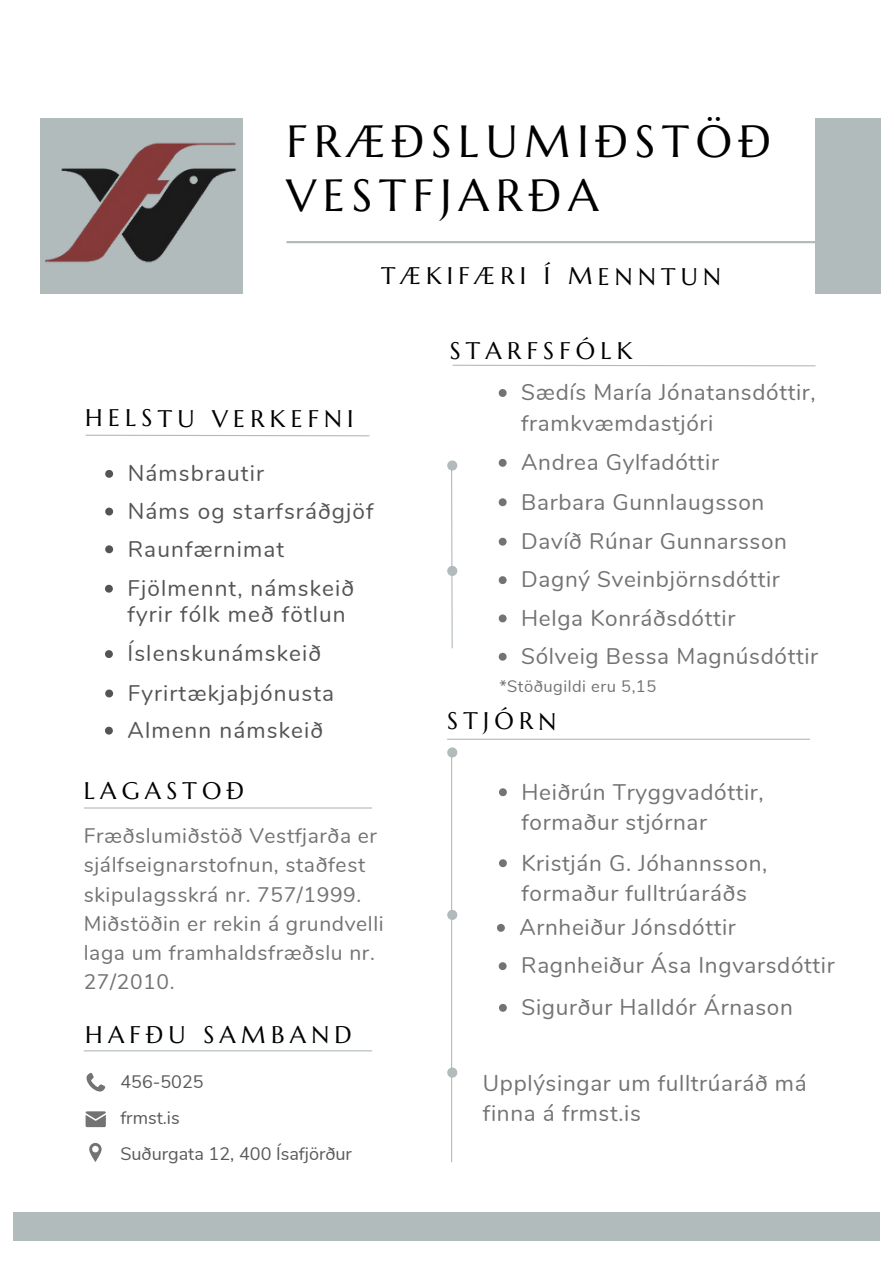
<style>
.page{position:relative;width:894px;height:1264px;background:#fff}
.page>*{position:absolute;margin:0;border:0;box-sizing:border-box;transform-origin:0 0}
.t1{font:45px/54px "Marcellus";letter-spacing:.15em;color:#000}
.t2{font:24px "Marcellus";letter-spacing:.22em;color:#000}
.t3{font:22.5px/30.5px "Nunito";letter-spacing:.03em;color:#737373}
.t4{font:22.5px/38.2px "Nunito";letter-spacing:.05em;color:#545454}
.t5{font:21px/29.2px "Nunito";letter-spacing:.03em;color:#737373}
.t6{font:18px/35.8px "Nunito";color:#595a5a}
.t7{font:16.5px "Nunito";letter-spacing:.03em;color:#737373}
</style>
<div class="page">
<div style="left:14px;top:1212px;width:865px;height:28px;background:#b1bbbb"></div>
<div style="left:40px;top:118px;width:202px;height:176px;background:#b1bbbb"></div>
<div style="left:814px;top:118px;width:66px;height:176px;background:#b1bbbb"></div>
<hr style="left:286px;top:241px;width:542px;height:2px;background:#b1bbbb">
<svg style="left:85px;top:434px;width:285px;height:3px"></svg>
<hr style="left:84px;top:807px;width:288px;height:1px;background:#b1bbbb">
<hr style="left:84px;top:1050px;width:288px;height:1px;background:#b1bbbb">
<svg style="left:86px;top:1073px;width:19px;height:19px"></svg>
<svg style="left:86px;top:1111px;width:20px;height:16px"></svg>
<svg style="left:89px;top:1143px;width:13px;height:18px"></svg>
<hr style="left:447px;top:738px;width:362px;height:1px;background:#b1bbbb">
<hr style="left:451px;top:754px;width:1px;height:407px;background:#b1bbbb">
<svg style="left:450px;top:470px;width:3px;height:179px"></svg>
<div style="left:447px;top:747px;width:10px;height:10px;background:#b1bbbb;border-radius:50%"></div>
<div style="left:447px;top:460px;width:10px;height:10px;background:#b1bbbb;border-radius:50%"></div>
<div style="left:447px;top:566px;width:10px;height:10px;background:#b1bbbb;border-radius:50%"></div>
<div style="left:447px;top:909px;width:10px;height:11px;background:#b1bbbb;border-radius:50%"></div>
<div style="left:447px;top:1067px;width:10px;height:10px;background:#b1bbbb;border-radius:50%"></div>
<svg style="left:452px;top:364px;width:364px;height:3px"></svg>
<img style="left:45px;top:142px;width:192px;height:121px">
<svg style="left:499px;top:788px;width:7px;height:8px"></svg>
<svg style="left:499px;top:859px;width:7px;height:8px"></svg>
<svg style="left:497px;top:924px;width:7px;height:7px"></svg>
<svg style="left:498px;top:962px;width:8px;height:8px"></svg>
<svg style="left:499px;top:1003px;width:7px;height:8px"></svg>
<svg style="left:105px;top:470px;width:8px;height:8px"></svg>
<svg style="left:105px;top:507px;width:8px;height:8px"></svg>
<svg style="left:105px;top:545px;width:8px;height:8px"></svg>
<svg style="left:105px;top:584px;width:8px;height:8px"></svg>
<svg style="left:105px;top:650px;width:8px;height:8px"></svg>
<svg style="left:105px;top:726px;width:8px;height:8px"></svg>
<svg style="left:105px;top:689px;width:8px;height:8px"></svg>
<svg style="left:498px;top:389px;width:8px;height:8px"></svg>
<svg style="left:498px;top:459px;width:8px;height:8px"></svg>
<svg style="left:498px;top:576px;width:8px;height:8px"></svg>
<svg style="left:498px;top:498px;width:8px;height:8px"></svg>
<svg style="left:498px;top:614px;width:8px;height:8px"></svg>
<svg style="left:498px;top:537px;width:8px;height:8px"></svg>
<svg style="left:498px;top:652px;width:8px;height:8px"></svg>
<h1 class="t1" style="left:286px;top:114px;width:486px">FRÆÐSLUMIÐSTÖÐ<br>VESTFJARÐA</h1>
<p class="t2" style="left:381px;top:261px;width:341px">TÆKIFÆRI Í MENNTUN</p>
<p class="t2" style="left:85px;top:403px;width:270px">HELSTU VERKEFNI</p>
<p class="t4" style="left:127px;top:454px;width:247px">Námsbrautir<br>Náms og starfsráðgjöf<br>Raunfærnimat<br>Fjölmennt, námskeið</p>
<p class="t4" style="left:127px;top:595px;width:220px;line-height:39.5px">fyrir fólk með fötlun<br>Íslenskunámskeið</p>
<p class="t4" style="left:128px;top:674px;width:208px">Fyrirtækjaþjónusta</p>
<p class="t4" style="left:127px;top:711px;width:197px">Almenn námskeið</p>
<p class="t2" style="left:84px;top:776px;width:162px">LAGASTOÐ</p>
<p class="t5" style="left:84px;top:821px;width:301px">Fræðslumiðstöð Vestfjarða er sjálfseignarstofnun, staðfest skipulagsskrá nr. 757/1999.<br>Miðstöðin er rekin á grundvelli laga um framhaldsfræðslu nr.<br>27/2010.</p>
<p class="t2" style="left:85px;top:1019px;width:268px">HAFÐU SAMBAND</p>
<p class="t6" style="left:120px;top:1064px;width:233px">456-5025<br>frmst.is<br>Suðurgata 12, 400 Ísafjörður</p>
<p class="t2" style="left:449px;top:335px;width:184px">STARFSFÓLK</p>
<p class="t3" style="left:521px;top:377px;width:296px">Sædís María Jónatansdóttir, framkvæmdastjóri</p>
<p class="t3" style="left:521px;top:447px;width:199px">Andrea Gylfadóttir</p>
<p class="t3" style="left:521px;top:487px;width:244px">Barbara Gunnlaugsson</p>
<p class="t3" style="left:521px;top:526px;width:267px">Davíð Rúnar Gunnarsson</p>
<p class="t3" style="left:521px;top:565px;width:260px">Dagný Sveinbjörnsdóttir</p>
<p class="t3" style="left:521px;top:603px;width:215px">Helga Konráðsdóttir</p>
<p class="t3" style="left:521px;top:641px;width:298px">Sólveig Bessa Magnúsdóttir</p>
<p class="t7" style="left:499px;top:675px;width:158px">*Stöðugildi eru 5,15</p>
<p class="t2" style="left:447px;top:706px;width:110px">STJÓRN</p>
<p class="t3" style="left:521px;top:777px;width:244px">Heiðrún Tryggvadóttir, formaður stjórnar</p>
<p class="t3" style="left:521px;top:847px;width:247px">Kristján G. Jóhannsson, formaður fulltrúaráðs</p>
<p class="t3" style="left:519px;top:908px;width:317px;line-height:38.2px">Arnheiður Jónsdóttir<br>Ragnheiður Ása Ingvarsdóttir</p>
<p class="t3" style="left:521px;top:992px;width:273px">Sigurður Halldór Árnason</p>
<p class="t3" style="left:483px;top:1067px;width:325px">Upplýsingar um fulltrúaráð má finna á frmst.is</p>
</div>
